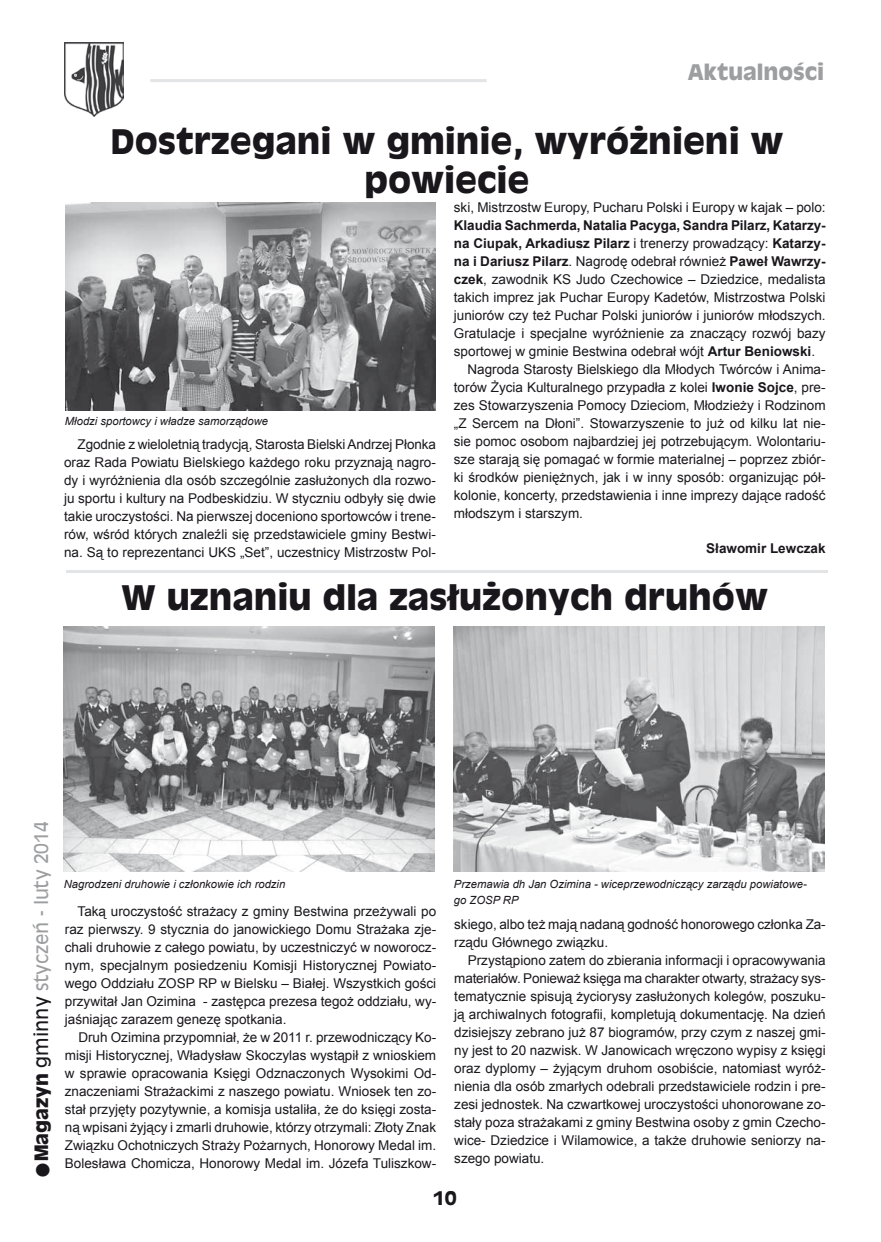
<style>
.page{position:relative;width:881px;height:1242px;background:#fff}
.page>*{position:absolute;margin:0;border:0;box-sizing:border-box;transform-origin:0 0}
.t1{font:700 33px/39.6px "Antique Olive";color:#1a171c;text-align:center}
.t2{font:700 21px "Antique Olive";color:#9d9ea0}
.t3{font:18px "Antique Olive";color:#9d9ea0}
.t4{font:700 18px "Antique Olive";color:#1a171c}
.t5{font:13.5px/18px "Arial";color:#1a171c;text-align:justify}
.t6{font:700 13.5px "Arial";color:#1a171c}
.t7{font:italic 11.25px/16.5px "Arial";color:#1a171c}
.s1{font-weight:400}
.s2{font-weight:700}
.s3{font-weight:700;font-size:36px;color:#1a171c}
.s4{font-weight:700;color:#1a171c}
.s5{color:#1a171c}
</style>
<div class="page">
<img style="left:64px;top:43px;width:59px;height:73px">
<hr style="left:150px;top:79px;width:336px;height:3px;background:#e3e4e5">
<img style="left:66px;top:202px;width:369px;height:208px">
<hr style="left:66px;top:570px;width:761px;height:2px;background:#e3e4e5">
<img style="left:64px;top:626px;width:370px;height:246px">
<img style="left:453px;top:626px;width:370px;height:246px">
<h2 class="t2" style="left:687px;top:58px;width:138px">Aktualności</h2>
<h1 class="t1" style="left:110px;top:121px;width:674px">Dostrzegani w gminie, wyróżnieni w powiecie</h1>
<p class="t7" style="left:65px;top:413px;width:205px">Młodzi sportowcy i władze samorządowe</p>
<p class="t5" style="left:64px;top:435px;width:373px;text-indent:14px">Zgodnie z wieloletnią tradycją, Starosta Bielski Andrzej Płonka oraz Rada Powiatu Bielskiego każdego roku przyznają nagro&shy;dy i wyróżnienia dla osób szczególnie zasłużonych dla rozwo&shy;ju sportu i kultury na Podbeskidziu. W styczniu odbyły się dwie takie uroczystości. Na pierwszej doceniono sportowców i trene&shy;rów, wśród których znaleźli się przedstawiciele gminy Bestwi&shy;na. Są to reprezentanci UKS „Set”, uczestnicy Mistrzostw Pol-</p>
<p class="t5" style="left:453px;top:198px;width:373px">ski, Mistrzostw Europy, Pucharu Polski i Europy w kajak – polo:</p>
<p class="t6" style="left:453px;top:216px;width:373px">Klaudia Sachmerda, Natalia Pacyga, Sandra Pilarz, Katarzy-</p>
<p class="t6" style="left:453px;top:234px;width:373px">na Ciupak, Arkadiusz Pilarz <span class="s1">i trenerzy prowadzący:</span> Katarzy-</p>
<p class="t6" style="left:453px;top:252px;width:373px">na i Dariusz Pilarz<span class="s1">. Nagrodę odebrał również</span> Paweł Wawrzy-</p>
<p class="t5" style="left:453px;top:270px;width:373px"><span class="s2">czek</span>, zawodnik KS Judo Czechowice – Dziedzice, medalista</p>
<p class="t5" style="left:453px;top:288px;width:373px">takich imprez jak Puchar Europy Kadetów, Mistrzostwa Polski</p>
<p class="t5" style="left:453px;top:306px;width:373px">juniorów czy też Puchar Polski juniorów i juniorów młodszych.</p>
<p class="t5" style="left:453px;top:324px;width:373px">Gratulacje i specjalne wyróżnienie za znaczący rozwój bazy</p>
<p class="t5" style="left:453px;top:342px;width:362px">sportowej w gminie Bestwina odebrał wójt <span class="s2">Artur Beniowski</span>.</p>
<p class="t5" style="left:467px;top:360px;width:359px">Nagroda Starosty Bielskiego dla Młodych Twórców i Anima-</p>
<p class="t5" style="left:453px;top:378px;width:373px">torów Życia Kulturalnego przypadła z kolei <span class="s2">Iwonie Sojce</span>, pre-</p>
<p class="t5" style="left:453px;top:396px;width:373px">zes Stowarzyszenia Pomocy Dzieciom, Młodzieży i Rodzinom</p>
<p class="t5" style="left:453px;top:414px;width:373px">„Z Sercem na Dłoni”. Stowarzyszenie to już od kilku lat nie-</p>
<p class="t5" style="left:453px;top:432px;width:373px">sie pomoc osobom najbardziej jej potrzebującym. Wolontariu-</p>
<p class="t5" style="left:453px;top:450px;width:373px">sze starają się pomagać w formie materialnej – poprzez zbiór-</p>
<p class="t5" style="left:453px;top:468px;width:373px">ki środków pieniężnych, jak i w inny sposób: organizując pół-</p>
<p class="t5" style="left:453px;top:486px;width:373px">kolonie, koncerty, przedstawienia i inne imprezy dające radość</p>
<p class="t5" style="left:453px;top:504px;width:131px">młodszym i starszym.</p>
<p class="t6" style="left:706px;top:539px;width:121px">Sławomir Lewczak</p>
<h1 class="t1" style="left:121px;top:577px;width:647px">W uznaniu dla zasłużonych druhów</h1>
<h3 class="t3" style="left:30px;top:1179px;width:359px;rotate:-90deg"><span class="s3">•</span><span class="s4">Magazyn</span> <span class="s5">gminny</span> styczeń - luty 2014</h3>
<p class="t7" style="left:64px;top:876px;width:223px">Nagrodzeni druhowie i członkowie ich rodzin</p>
<p class="t7" style="left:453px;top:876px;width:354px">Przemawia dh Jan Ozimina - wiceprzewodniczący zarządu powiatowe&shy;go ZOSP RP</p>
<p class="t5" style="left:65px;top:902px;width:373px;text-indent:13px">Taką uroczystość strażacy z gminy Bestwina przeżywali po raz pierwszy. 9 stycznia do janowickiego Domu Strażaka zje&shy;chali druhowie z całego powiatu, by uczestniczyć w noworocz&shy;nym, specjalnym posiedzeniu Komisji Historycznej Powiato&shy;wego Oddziału ZOSP RP w Bielsku – Białej. Wszystkich gości przywitał Jan Ozimina - zastępca prezesa tegoż oddziału, wy&shy;jaśniając zarazem genezę spotkania.</p>
<p class="t5" style="left:65px;top:1028px;width:373px;text-indent:14px">Druh Ozimina przypomniał, że w 2011 r. przewodniczący Ko&shy;misji Historycznej, Władysław Skoczylas wystąpił z wnioskiem w sprawie opracowania Księgi Odznaczonych Wysokimi Od&shy;znaczeniami Strażackimi z naszego powiatu. Wniosek ten zo&shy;stał przyjęty pozytywnie, a komisja ustaliła, że do księgi zosta&shy;ną wpisani żyjący i zmarli druhowie, którzy otrzymali: Złoty Znak Związku Ochotniczych Straży Pożarnych, Honorowy Medal im.<br>Bolesława Chomicza, Honorowy Medal im. Józefa Tuliszkow-</p>
<p class="t5" style="left:454px;top:915px;width:373px">skiego, albo też mają nadaną godność honorowego członka Za&shy;rządu Głównego związku.</p>
<p class="t5" style="left:454px;top:951px;width:373px;text-indent:14px">Przystąpiono zatem do zbierania informacji i opracowywania materiałów. Ponieważ księga ma charakter otwarty, strażacy sys&shy;tematycznie spisują życiorysy zasłużonych kolegów, poszuku&shy;ją archiwalnych fotografii, kompletują dokumentację. Na dzień dzisiejszy zebrano już 87 biogramów, przy czym z naszej gmi&shy;ny jest to 20 nazwisk. W Janowicach wręczono wypisy z księgi oraz dyplomy – żyjącym druhom osobiście, natomiast wyróż&shy;nienia dla osób zmarłych odebrali przedstawiciele rodzin i pre&shy;zesi jednostek. Na czwartkowej uroczystości uhonorowane zo&shy;stały poza strażakami z gminy Bestwina osoby z gmin Czecho&shy;wice- Dziedzice i Wilamowice, a także druhowie seniorzy na&shy;szego powiatu.</p>
<h3 class="t4" style="left:432px;top:1186px;width:25px">10</h3>
</div>
